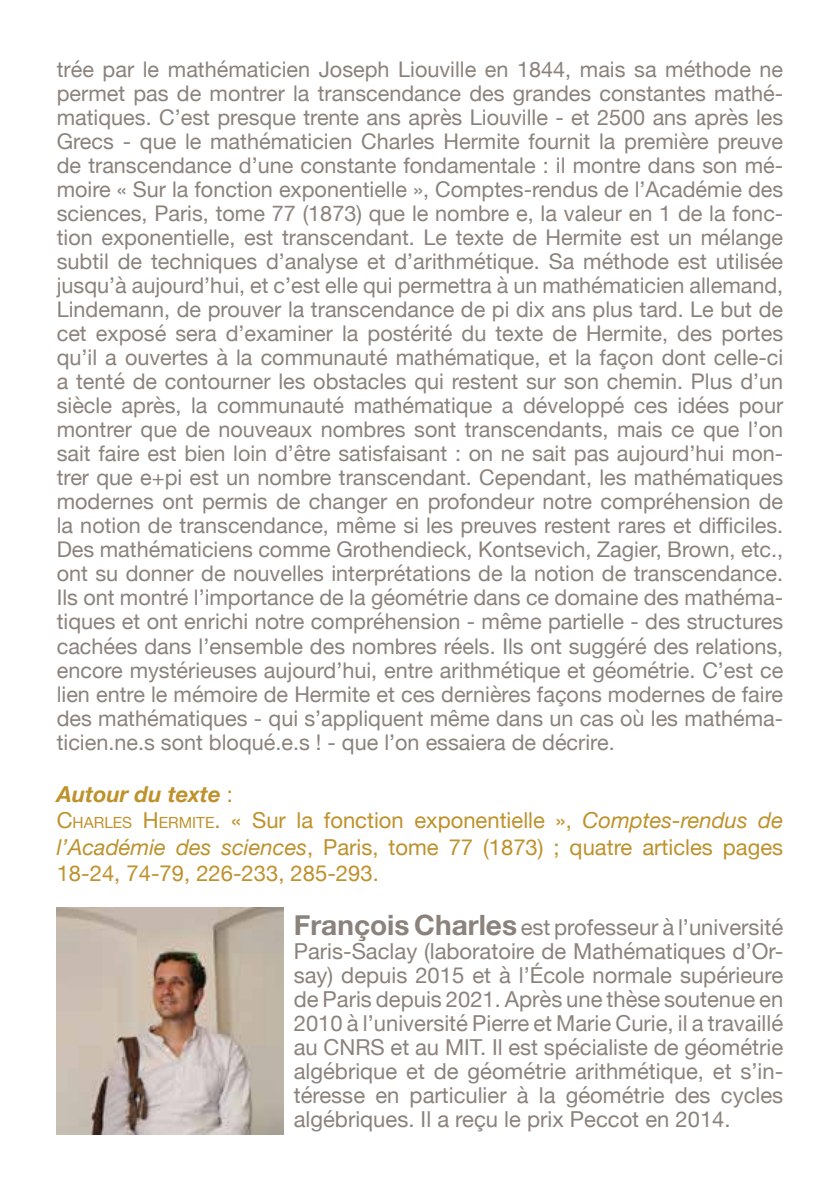
<style>
.page{position:relative;width:840px;height:1191px;background:#fff}
.page>*{position:absolute;margin:0;border:0;box-sizing:border-box;transform-origin:0 0}
.t1{font:22px/24px "Helvetica Neue";color:#8b827c;text-align:justify}
.t2{font:22px/26.4px "Helvetica Neue";color:#be922c}
.t3{font:21.6px/24px "Helvetica Neue";color:#8b827c;text-align:justify}
.s1{font-weight:700;font-style:italic}
.s2{font-size:15.4px}
.s3{font-style:italic}
.s4{font-weight:700;font-size:28px}
</style>
<div class="page">
<img style="left:57px;top:907px;width:226px;height:227px">
<p class="t3" style="left:57px;top:57px;width:727px">trée par le mathématicien Joseph Liouville en 1844, mais sa méthode ne permet pas de montrer la transcendance des grandes constantes mathé&shy;matiques. C’est presque trente ans après Liouville - et 2500 ans après les Grecs - que le mathématicien Charles Hermite fournit la première preuve de transcendance d’une constante fondamentale : il montre dans son mé&shy;moire « Sur la fonction exponentielle », Comptes-rendus de l’Académie des sciences, Paris, tome 77 (1873) que le nombre e, la valeur en 1 de la fonc&shy;tion exponentielle, est transcendant. Le texte de Hermite est un mélange subtil de techniques d’analyse et d’arithmétique. Sa méthode est utilisée jusqu’à aujourd’hui, et c’est elle qui permettra à un mathématicien allemand, Lindemann, de prouver la transcendance de pi dix ans plus tard. Le but de cet exposé sera d’examiner la postérité du texte de Hermite, des portes qu’il a ouvertes à la communauté mathématique, et la façon dont celle-ci a tenté de contourner les obstacles qui restent sur son chemin. Plus d’un siècle après, la communauté mathématique a développé ces idées pour montrer que de nouveaux nombres sont transcendants, mais ce que l’on sait faire est bien loin d’être satisfaisant : on ne sait pas aujourd’hui mon&shy;trer que e+pi est un nombre transcendant. Cependant, les mathématiques modernes ont permis de changer en profondeur notre compréhension de la notion de transcendance, même si les preuves restent rares et difficiles.<br>Des mathématiciens comme Grothendieck, Kontsevich, Zagier, Brown, etc., ont su donner de nouvelles interprétations de la notion de transcendance.<br>Ils ont montré l’importance de la géométrie dans ce domaine des mathéma&shy;tiques et ont enrichi notre compréhension - même partielle - des structures cachées dans l’ensemble des nombres réels. Ils ont suggéré des relations, encore mystérieuses aujourd’hui, entre arithmétique et géométrie. C’est ce lien entre le mémoire de Hermite et ces dernières façons modernes de faire des mathématiques - qui s’appliquent même dans un cas où les mathéma&shy;ticien.ne.s sont bloqué.e.s ! - que l’on essaiera de décrire.</p>
<p class="t2" style="left:57px;top:780px;width:727px"><span class="s1">Autour du texte</span> :<br>C<span class="s2">HARLES</span> H<span class="s2">ERMITE</span>. « Sur la fonction exponentielle », <span class="s3">Comptes-rendus de l’Académie des sciences</span>, Paris, tome 77 (1873) ; quatre articles pages 18-24, 74-79, 226-233, 285-293.</p>
<p class="t1" style="left:293px;top:914px;width:490px"><span class="s4">François Charles</span> est professeur à l’université Paris-Saclay (laboratoire de Mathématiques d’Or&shy;say) depuis 2015 et à l’École normale supérieure de Paris depuis 2021. Après une thèse soutenue en 2010 à l’université Pierre et Marie Curie, il a travaillé au CNRS et au MIT. Il est spécialiste de géométrie algébrique et de géométrie arithmétique, et s’in&shy;téresse en particulier à la géométrie des cycles algébriques. Il a reçu le prix Peccot en 2014.</p>
</div>
